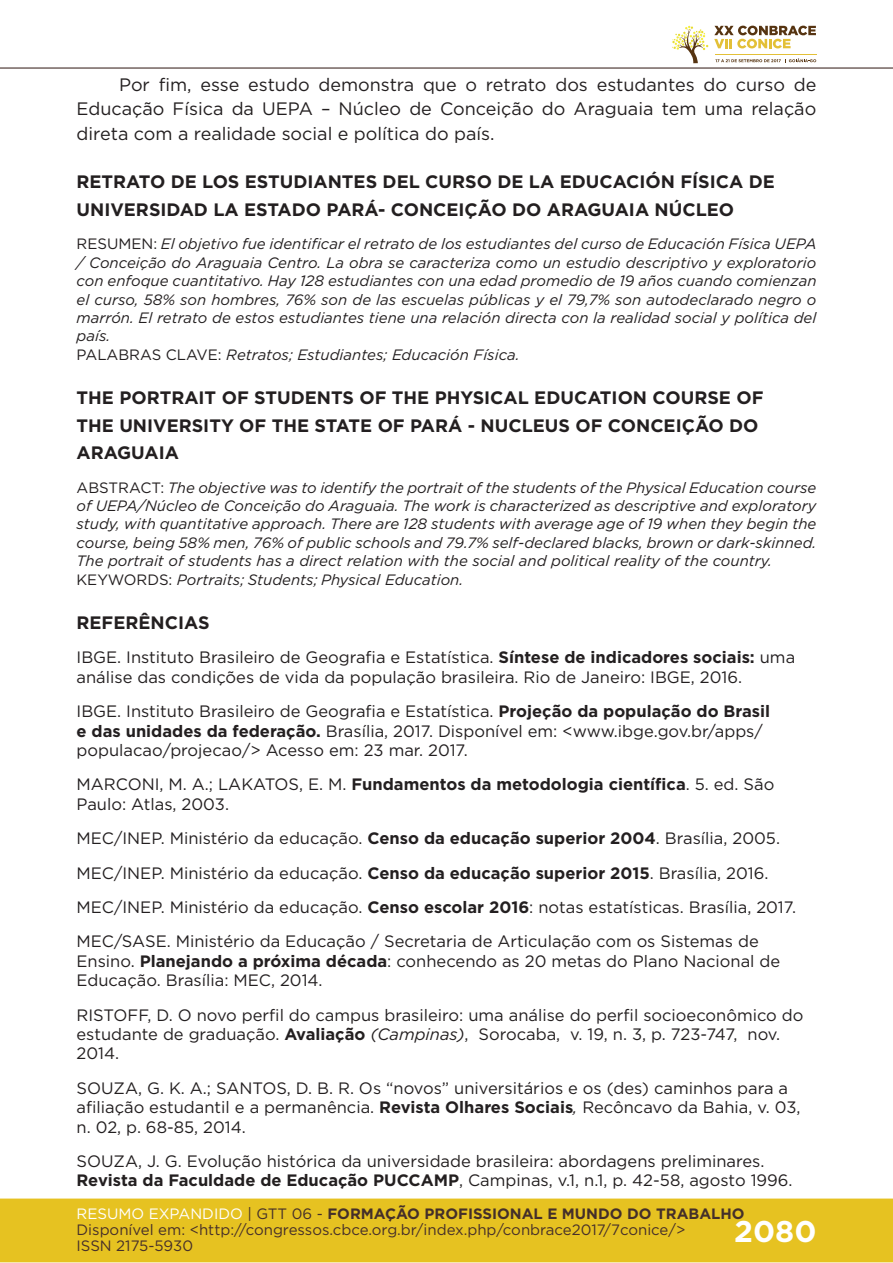
<style>
.page{position:relative;width:893px;height:1263px;background:#fff}
.page>*{position:absolute;margin:0;border:0;box-sizing:border-box;transform-origin:0 0}
.t1{font:700 30px "Gotham";color:#fff}
.t2{font:700 18px/27.5px "Gotham";color:#231f20}
.t3{font:18px/24.5px "Gotham";color:#231f20;text-align:justify}
.t4{font:16.5px/19.4px "Gotham";color:#231f20}
.t5{font:italic 15px/18.5px "Gotham";color:#231f20}
.t6{font:15px/16px "Gotham";color:#462f2a}
.s1{font-style:normal}
.s2{font-weight:700}
.s3{font-style:italic}
.s4{color:#fff}
.s5{color:#442f2a}
.s6{font-weight:700;color:#442f2a}
</style>
<div class="page">
<div style="left:0;top:1198px;width:893px;height:64px;background:#e6c221;border:2px solid #e6c221"></div>
<hr style="left:0;top:67px;width:893px;height:2px;background:#442f2a">
<svg style="left:672px;top:26px;width:144px;height:37px"></svg>
<p class="t3" style="left:77px;top:72px;width:741px;text-indent:43px">Por fim, esse estudo demonstra que o retrato dos estudantes do curso de Educação Física da UEPA – Núcleo de Conceição do Araguaia tem uma relação direta com a realidade social e política do país.</p>
<p class="t2" style="left:77px;top:168px;width:700px">RETRATO DE LOS ESTUDIANTES DEL CURSO DE LA EDUCACIÓN FÍSICA DE<br>UNIVERSIDAD LA ESTADO PARÁ- CONCEIÇÃO DO ARAGUAIA NÚCLEO</p>
<p class="t5" style="left:77px;top:234px;width:741px"><span class="s1">RESUMEN:</span> El objetivo fue identificar el retrato de los estudiantes del curso de Educación Física UEPA / Conceição do Araguaia Centro. La obra se caracteriza como un estudio descriptivo y exploratorio con enfoque cuantitativo. Hay 128 estudiantes con una edad promedio de 19 años cuando comienzan el curso, 58% son hombres, 76% son de las escuelas públicas y el 79,7% son autodeclarado negro o marrón. El retrato de estos estudiantes tiene una relación directa con la realidad social y política del país.<br><span class="s1">PALABRAS CLAVE:</span> Retratos; Estudiantes; Educación Física.</p>
<p class="t2" style="left:77px;top:384px;width:688px">THE PORTRAIT OF STUDENTS OF THE PHYSICAL EDUCATION COURSE OF<br>THE UNIVERSITY OF THE STATE OF PARÁ - NUCLEUS OF CONCEIÇÃO DO<br>ARAGUAIA</p>
<p class="t5" style="left:77px;top:478px;width:741px"><span class="s1">ABSTRACT:</span> The objective was to identify the portrait of the students of the Physical Education course of UEPA/Núcleo de Conceição do Araguaia. The work is characterized as descriptive and exploratory study, with quantitative approach. There are 128 students with average age of 19 when they begin the course, being 58% men, 76% of public schools and 79.7% self-declared blacks, brown or dark-skinned.<br>The portrait of students has a direct relation with the social and political reality of the country.<br><span class="s1">KEYWORDS:</span> Portraits; Students; Physical Education.</p>
<p class="t2" style="left:77px;top:609px;width:135px">REFERÊNCIAS</p>
<p class="t4" style="left:77px;top:648px;width:720px">IBGE. Instituto Brasileiro de Geografia e Estatística. <span class="s2">Síntese de indicadores sociais:</span> uma análise das condições de vida da população brasileira. Rio de Janeiro: IBGE, 2016.</p>
<p class="t4" style="left:77px;top:701px;width:695px">IBGE. Instituto Brasileiro de Geografia e Estatística. <span class="s2">Projeção da população do Brasil e das unidades da federação.</span> Brasília, 2017. Disponível em: &lt;www.ibge.gov.br/apps/ populacao/projecao/&gt; Acesso em: 23 mar. 2017.</p>
<p class="t4" style="left:77px;top:775px;width:699px">MARCONI, M. A.; LAKATOS, E. M. <span class="s2">Fundamentos da metodologia científica</span>. 5. ed. São<br>Paulo: Atlas, 2003.</p>
<p class="t4" style="left:77px;top:821px;width:721px;line-height:34.3px">MEC/INEP. Ministério da educação. <span class="s2">Censo da educação superior 2004</span>. Brasília, 2005.<br>MEC/INEP. Ministério da educação. <span class="s2">Censo da educação superior 2015</span>. Brasília, 2016.<br>MEC/INEP. Ministério da educação. <span class="s2">Censo escolar 2016</span>: notas estatísticas. Brasília, 2017.<br>MEC/SASE. Ministério da Educação / Secretaria de Articulação com os Sistemas de</p>
<p class="t4" style="left:77px;top:951px;width:705px">Ensino. <span class="s2">Planejando a próxima década</span>: conhecendo as 20 metas do Plano Nacional de<br>Educação. Brasília: MEC, 2014.</p>
<p class="t4" style="left:77px;top:1005px;width:728px">RISTOFF, D. O novo perfil do campus brasileiro: uma análise do perfil socioeconômico do estudante de graduação. <span class="s2">Avaliação</span> <span class="s3">(Campinas)</span>, Sorocaba, v. 19, n. 3, p. 723-747, nov.<br>2014.</p>
<p class="t4" style="left:77px;top:1078px;width:725px">SOUZA, G. K. A.; SANTOS, D. B. R. Os “novos” universitários e os (des) caminhos para a afiliação estudantil e a permanência. <span class="s2">Revista Olhares Sociais</span><span class="s3">,</span> Recôncavo da Bahia, v. 03, n. 02, p. 68-85, 2014.</p>
<p class="t4" style="left:77px;top:1151px;width:718px">SOUZA, J. G. Evolução histórica da universidade brasileira: abordagens preliminares.<br><span class="s2">Revista da Faculdade de Educação PUCCAMP</span>, Campinas, v.1, n.1, p. 42-58, agosto 1996.</p>
<p class="t6" style="left:77px;top:1205px;width:670px"><span class="s4">RESUMO EXPANDIDO</span> <span class="s5">| GTT 06 -</span> <span class="s6">FORMAÇÃO PROFISSIONAL E MUNDO DO TRABALHO<br></span>Disponível em: &lt;http://congressos.cbce.org.br/index.php/conbrace2017/7conice/&gt;<br>ISSN 2175-5930</p>
<h1 class="t1" style="left:734px;top:1212px;width:84px">2080</h1>
</div>
